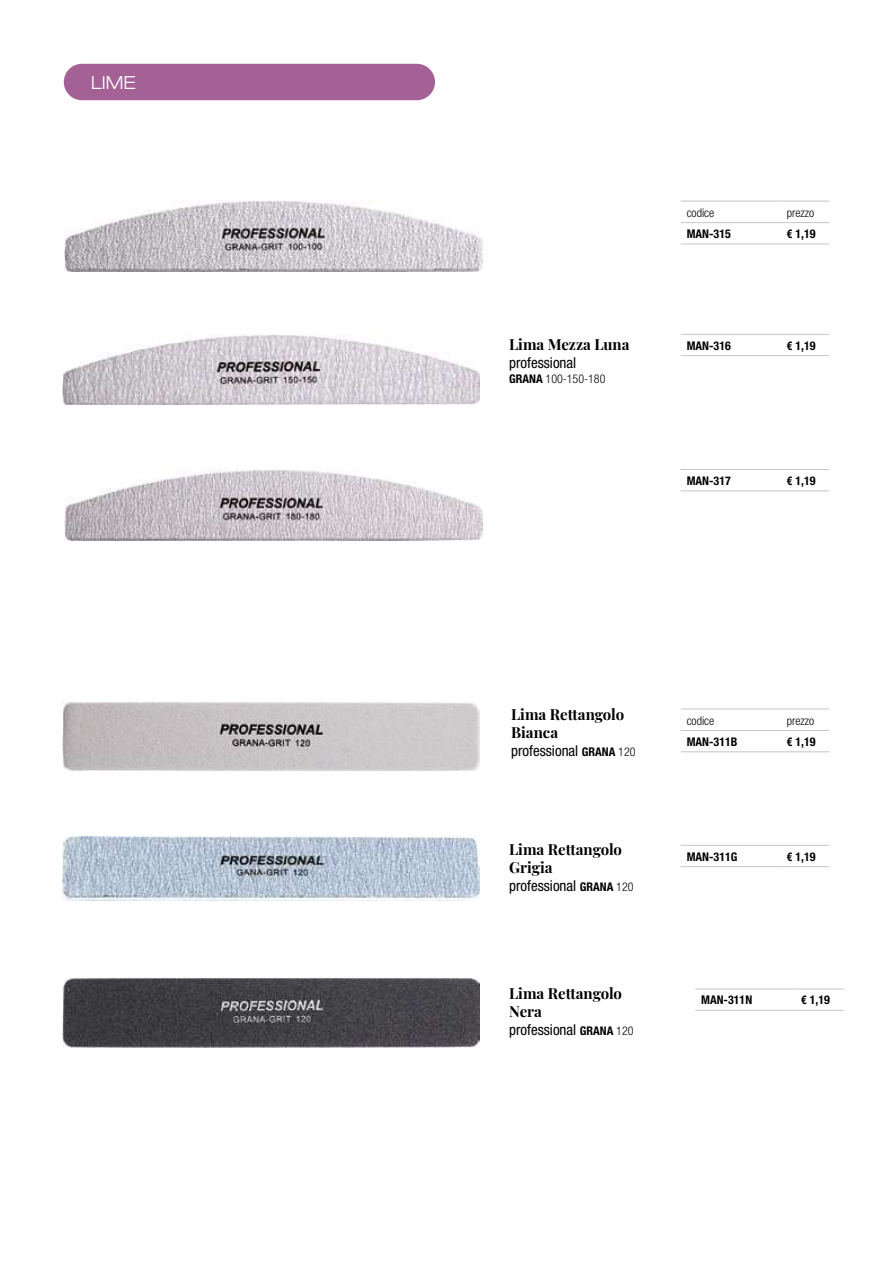
<style>
.page{position:relative;width:893px;height:1263px;background:#fff}
.page>*{position:absolute;margin:0;border:0;box-sizing:border-box;transform-origin:0 0}
.t1{font:300 expanded 18px "Helvetica Neue";color:#fff}
.t2{font:condensed 15px "Helvetica Neue";color:#000}
.t3{font:15px/18px "Playfair Display";color:#000}
.t4{font:700 condensed 12px "Helvetica Neue";color:#000}
.t5{font:300 condensed 12px "Helvetica Neue";color:#000}
.s1{font-weight:700}
.s2{font-weight:700;font-size:12px}
.s3{font-weight:300;font-size:12px}
</style>
<div class="page">
<div style="left:64px;top:64px;width:371px;height:36px;background:#a36196;border-radius:18px"></div>
<img style="left:65px;top:201px;width:417px;height:70px">
<img style="left:62px;top:334px;width:418px;height:71px">
<img style="left:65px;top:469px;width:417px;height:71px">
<hr style="left:681px;top:201px;width:100px;height:1px;background:#c6c6c6">
<hr style="left:781px;top:201px;width:48px;height:1px;background:#c6c6c6">
<hr style="left:681px;top:222px;width:100px;height:1px;background:#c6c6c6">
<hr style="left:781px;top:222px;width:48px;height:1px;background:#c6c6c6">
<hr style="left:681px;top:244px;width:100px;height:1px;background:#c6c6c6">
<hr style="left:781px;top:244px;width:48px;height:1px;background:#c6c6c6">
<hr style="left:681px;top:334px;width:100px;height:1px;background:#c6c6c6">
<hr style="left:781px;top:334px;width:48px;height:1px;background:#c6c6c6">
<hr style="left:681px;top:355px;width:100px;height:1px;background:#c6c6c6">
<hr style="left:781px;top:355px;width:48px;height:1px;background:#c6c6c6">
<hr style="left:681px;top:469px;width:100px;height:1px;background:#c6c6c6">
<hr style="left:781px;top:469px;width:48px;height:1px;background:#c6c6c6">
<hr style="left:681px;top:491px;width:100px;height:1px;background:#c6c6c6">
<hr style="left:781px;top:491px;width:48px;height:1px;background:#c6c6c6">
<img style="left:62px;top:701px;width:418px;height:69px">
<img style="left:62px;top:836px;width:418px;height:64px">
<img style="left:62px;top:978px;width:418px;height:69px">
<hr style="left:681px;top:709px;width:100px;height:1px;background:#c6c6c6">
<hr style="left:781px;top:709px;width:48px;height:1px;background:#c6c6c6">
<hr style="left:681px;top:730px;width:100px;height:1px;background:#c6c6c6">
<hr style="left:781px;top:730px;width:48px;height:1px;background:#c6c6c6">
<hr style="left:681px;top:751px;width:100px;height:1px;background:#c6c6c6">
<hr style="left:781px;top:751px;width:48px;height:1px;background:#c6c6c6">
<hr style="left:681px;top:845px;width:100px;height:1px;background:#c6c6c6">
<hr style="left:781px;top:845px;width:48px;height:1px;background:#c6c6c6">
<hr style="left:681px;top:866px;width:100px;height:1px;background:#c6c6c6">
<hr style="left:781px;top:866px;width:48px;height:1px;background:#c6c6c6">
<hr style="left:695px;top:989px;width:100px;height:1px;background:#c6c6c6">
<hr style="left:795px;top:989px;width:49px;height:1px;background:#c6c6c6">
<hr style="left:695px;top:1010px;width:100px;height:1px;background:#c6c6c6">
<hr style="left:795px;top:1010px;width:49px;height:1px;background:#c6c6c6">
<h1 class="t1" style="left:91px;top:72px;width:46px">LIME</h1>
<p class="t3" style="left:509px;top:335px;width:122px">Lima Mezza Luna</p>
<p class="t2" style="left:509px;top:354px;width:69px">professional</p>
<p class="t5" style="left:509px;top:372px;width:98px"><span class="s1">GRANA</span> 100-150-180</p>
<p class="t5" style="left:687px;top:205px;width:29px">codice</p>
<p class="t5" style="left:787px;top:205px;width:29px">prezzo</p>
<p class="t4" style="left:687px;top:226px;width:46px">MAN-315</p>
<p class="t4" style="left:787px;top:226px;width:30px">€ 1,19</p>
<p class="t4" style="left:687px;top:338px;width:46px">MAN-316</p>
<p class="t4" style="left:787px;top:338px;width:30px">€ 1,19</p>
<p class="t4" style="left:687px;top:473px;width:46px">MAN-317</p>
<p class="t4" style="left:787px;top:473px;width:30px">€ 1,19</p>
<p class="t3" style="left:511px;top:704px;width:114px">Lima Rettangolo<br>Bianca</p>
<p class="t2" style="left:511px;top:742px;width:126px">professional <span class="s2">GRANA</span> <span class="s3">120</span></p>
<p class="t3" style="left:509px;top:839px;width:114px">Lima Rettangolo<br>Grigia</p>
<p class="t2" style="left:509px;top:877px;width:126px">professional <span class="s2">GRANA</span> <span class="s3">120</span></p>
<p class="t3" style="left:509px;top:983px;width:114px">Lima Rettangolo<br>Nera</p>
<p class="t2" style="left:509px;top:1021px;width:126px">professional <span class="s2">GRANA</span> <span class="s3">120</span></p>
<p class="t5" style="left:687px;top:713px;width:29px">codice</p>
<p class="t5" style="left:787px;top:713px;width:29px">prezzo</p>
<p class="t4" style="left:687px;top:734px;width:52px">MAN-311B</p>
<p class="t4" style="left:787px;top:734px;width:30px">€ 1,19</p>
<p class="t4" style="left:687px;top:849px;width:52px">MAN-311G</p>
<p class="t4" style="left:787px;top:849px;width:30px">€ 1,19</p>
<p class="t4" style="left:701px;top:993px;width:53px">MAN-311N</p>
<p class="t4" style="left:801px;top:993px;width:30px">€ 1,19</p>
</div>
